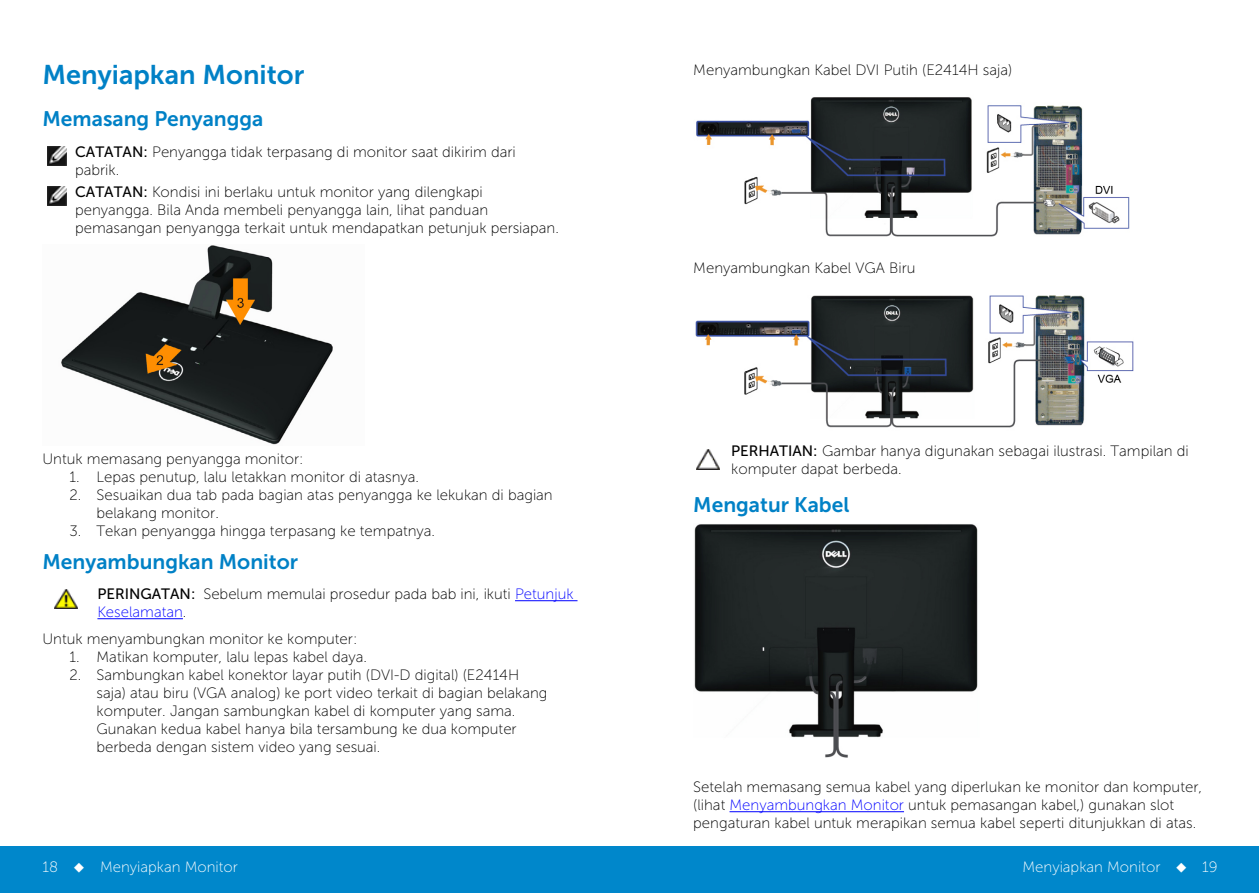
<style>
.page{position:relative;width:1259px;height:893px;background:#fff}
.page>*{position:absolute;margin:0;border:0;box-sizing:border-box;transform-origin:0 0}
.t1{font:27px "Museo Sans For Dell 700";color:#0081c6}
.t2{font:21px "Museo Sans For Dell 700";color:#0081c6}
.t3{font:15px/18px "Museo Sans For Dell 100";color:#000}
.t4{font:15px "Museo Sans For Dell 100";color:#fff}
.s1{font-family:"Museo Sans For Dell 500"}
.s2{color:#00f}
</style>
<div class="page">
<div style="left:0;top:846px;width:629px;height:47px;background:#0087cb"></div>
<div style="left:629px;top:846px;width:630px;height:47px;background:#0087cb"></div>
<img style="left:47px;top:146px;width:19px;height:20px">
<img style="left:47px;top:186px;width:19px;height:19px">
<img style="left:61px;top:245px;width:272px;height:200px">
<img style="left:55px;top:590px;width:22px;height:19px">
<hr style="left:515px;top:600px;width:62px;height:1px;background:#00f">
<hr style="left:97px;top:618px;width:86px;height:1px;background:#00f">
<hr style="left:729px;top:811px;width:175px;height:1px;background:#00f">
<img style="left:696px;top:97px;width:434px;height:140px">
<img style="left:695px;top:295px;width:438px;height:133px">
<img style="left:697px;top:450px;width:22px;height:19px">
<img style="left:694px;top:524px;width:284px;height:234px">
<h1 class="t1" style="left:43px;top:60px;width:263px">Menyiapkan Monitor</h1>
<h2 class="t2" style="left:43px;top:107px;width:222px">Memasang Penyangga</h2>
<p class="t3" style="left:75px;top:143px;width:442px"><span class="s1">CATATAN:</span> Penyangga tidak terpasang di monitor saat dikirim dari pabrik.</p>
<p class="t3" style="left:75px;top:183px;width:485px"><span class="s1">CATATAN:</span> Kondisi ini berlaku untuk monitor yang dilengkapi penyangga. Bila Anda membeli penyangga lain, lihat panduan pemasangan penyangga terkait untuk mendapatkan petunjuk persiapan.</p>
<p class="t3" style="left:43px;top:450px;width:262px">Untuk memasang penyangga monitor:</p>
<p class="t3" style="left:70px;top:468px;width:351px">1. Lepas penutup, lalu letakkan monitor di atasnya.</p>
<p class="t3" style="left:97px;top:486px;width:458px;text-indent:-27px">2. Sesuaikan dua tab pada bagian atas penyangga ke lekukan di bagian belakang monitor.</p>
<p class="t3" style="left:70px;top:522px;width:367px">3. Tekan penyangga hingga terpasang ke tempatnya.</p>
<h2 class="t2" style="left:43px;top:550px;width:257px">Menyambungkan Monitor</h2>
<p class="t3" style="left:97px;top:585px;width:478px"><span class="s1">PERINGATAN:</span> Sebelum memulai prosedur pada bab ini, ikuti <span class="s2">Petunjuk<br>Keselamatan</span>.</p>
<p class="t3" style="left:43px;top:630px;width:316px">Untuk menyambungkan monitor ke komputer:</p>
<p class="t3" style="left:70px;top:648px;width:299px">1. Matikan komputer, lalu lepas kabel daya.</p>
<p class="t3" style="left:97px;top:666px;width:452px;text-indent:-27px">2. Sambungkan kabel konektor layar putih (DVI-D digital) (E2414H saja) atau biru (VGA analog) ke port video terkait di bagian belakang komputer. Jangan sambungkan kabel di komputer yang sama.<br>Gunakan kedua kabel hanya bila tersambung ke dua komputer berbeda dengan sistem video yang sesuai.</p>
<p class="t3" style="left:693px;top:61px;width:320px">Menyambungkan Kabel DVI Putih (E2414H saja)</p>
<p class="t3" style="left:693px;top:259px;width:224px">Menyambungkan Kabel VGA Biru</p>
<p class="t3" style="left:731px;top:442px;width:459px"><span class="s1">PERHATIAN:</span> Gambar hanya digunakan sebagai ilustrasi. Tampilan di komputer dapat berbeda.</p>
<h2 class="t2" style="left:693px;top:493px;width:158px">Mengatur Kabel</h2>
<p class="t3" style="left:693px;top:778px;width:510px">Setelah memasang semua kabel yang diperlukan ke monitor dan komputer, (lihat <span class="s2">Menyambungkan Monitor</span> untuk pemasangan kabel,) gunakan slot pengaturan kabel untuk merapikan semua kabel seperti ditunjukkan di atas.</p>
<p class="t4" style="left:43px;top:859px;width:197px">18 ◆ Menyiapkan Monitor</p>
<p class="t4" style="left:1022px;top:859px;width:197px">Menyiapkan Monitor ◆ 19</p>
</div>
